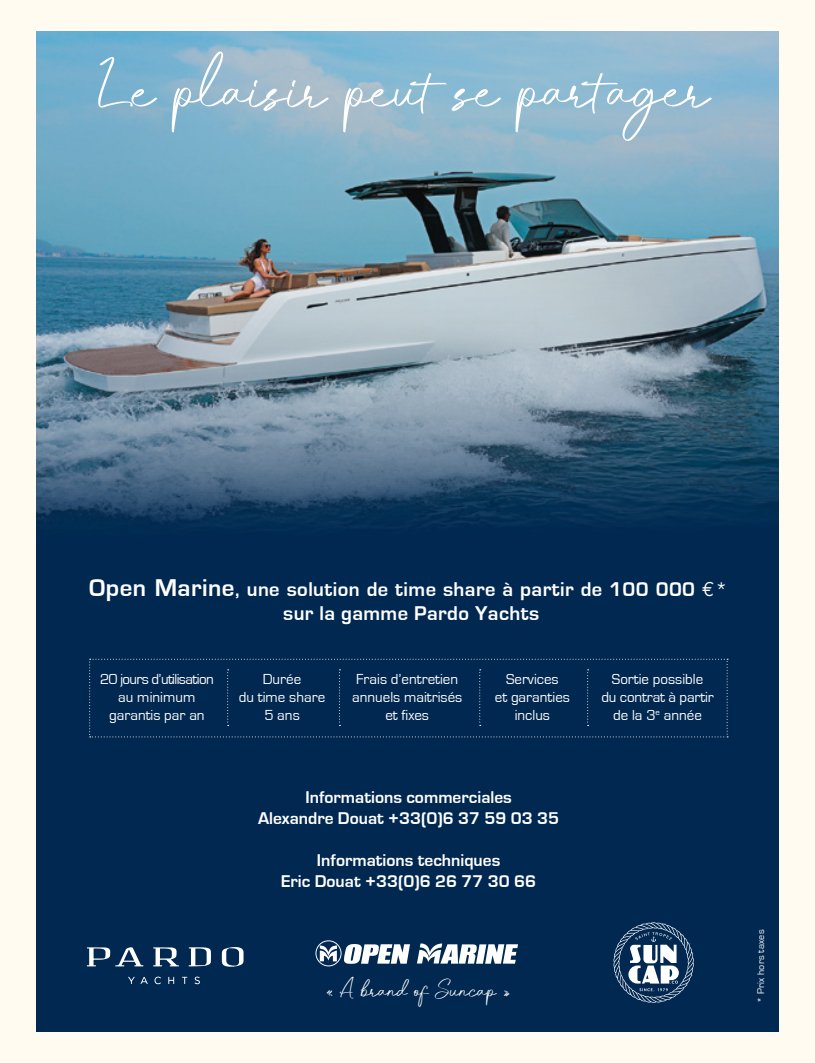
<style>
.page{position:relative;width:815px;height:1063px;background:#fffbf1}
.page>*{position:absolute;margin:0;border:0;box-sizing:border-box;transform-origin:0 0}
.t1{font:81.25px "Rocketto";color:#fff}
.t2{font:28.75px "Rocketto";color:#fff}
.t3{font:700 20.5px/24.6px "Eurostile";letter-spacing:.02em;color:#fff;text-align:center}
.t4{font:700 17.5px/21px "Eurostile";color:#fff;text-align:center}
.t5{font:15px/18px "Eurostile";color:#fff;text-align:center}
.t6{font:10px "Eurostile";letter-spacing:.02em;color:#fff}
.s1{font-size:25px}
.s2{font-family:"Euro Mono";font-weight:400}
.s3{font-weight:400}
</style>
<div class="page">
<div style="left:36px;top:31px;width:743px;height:1001px;background:#002851"></div>
<img style="left:36px;top:31px;width:743px;height:496px">
<svg style="left:153px;top:947px;width:26px;height:20px"></svg>
<svg style="left:189px;top:947px;width:22px;height:19px"></svg>
<svg style="left:222px;top:947px;width:22px;height:20px"></svg>
<svg style="left:87px;top:947px;width:57px;height:20px"></svg>
<svg style="left:168px;top:977px;width:6px;height:7px"></svg>
<svg style="left:195px;top:976px;width:5px;height:8px"></svg>
<svg style="left:154px;top:976px;width:7px;height:8px"></svg>
<svg style="left:128px;top:977px;width:20px;height:7px"></svg>
<svg style="left:182px;top:977px;width:6px;height:7px"></svg>
<svg style="left:417px;top:943px;width:101px;height:21px"></svg>
<svg style="left:315px;top:940px;width:95px;height:26px"></svg>
<svg style="left:613px;top:922px;width:81px;height:81px"></svg>
<svg style="left:89px;top:659px;width:639px;height:78px"></svg>
<h1 class="t1" style="left:100px;top:30px;width:613px">Le plaisir peut se partager</h1>
<h3 class="t3" style="left:89px;top:577px;width:640px"><span class="s1">Open Marine</span>, une solution de time share à partir de 100 000 <span class="s2">E</span><span class="s3">* </span>sur la gamme Pardo Yachts</h3>
<p class="t5" style="left:100px;top:671px;width:115px">20 jours d’utilisation au minimum garantis par an</p>
<p class="t5" style="left:239px;top:671px;width:88px">Durée<br>du time share<br>5 ans</p>
<p class="t5" style="left:352px;top:671px;width:112px">Frais d’entretien annuels maitrisés et fixes</p>
<p class="t5" style="left:495px;top:671px;width:77px">Services<br>et garanties inclus</p>
<p class="t5" style="left:601px;top:671px;width:114px">Sortie possible<br>du contrat à partir de la 3<sup>e</sup> année</p>
<p class="t4" style="left:258px;top:787px;width:303px">Informations commerciales<br>Alexandre Douat +33(0)6 37 59 03 35</p>
<p class="t4" style="left:281px;top:850px;width:256px">Informations techniques<br>Eric Douat +33(0)6 26 77 30 66</p>
<h2 class="t2" style="left:326px;top:970px;width:187px">« A brand of Suncap »</h2>
<p class="t6" style="left:755px;top:1003px;width:75px;rotate:-90deg">* Prix hors taxes</p>
</div>
